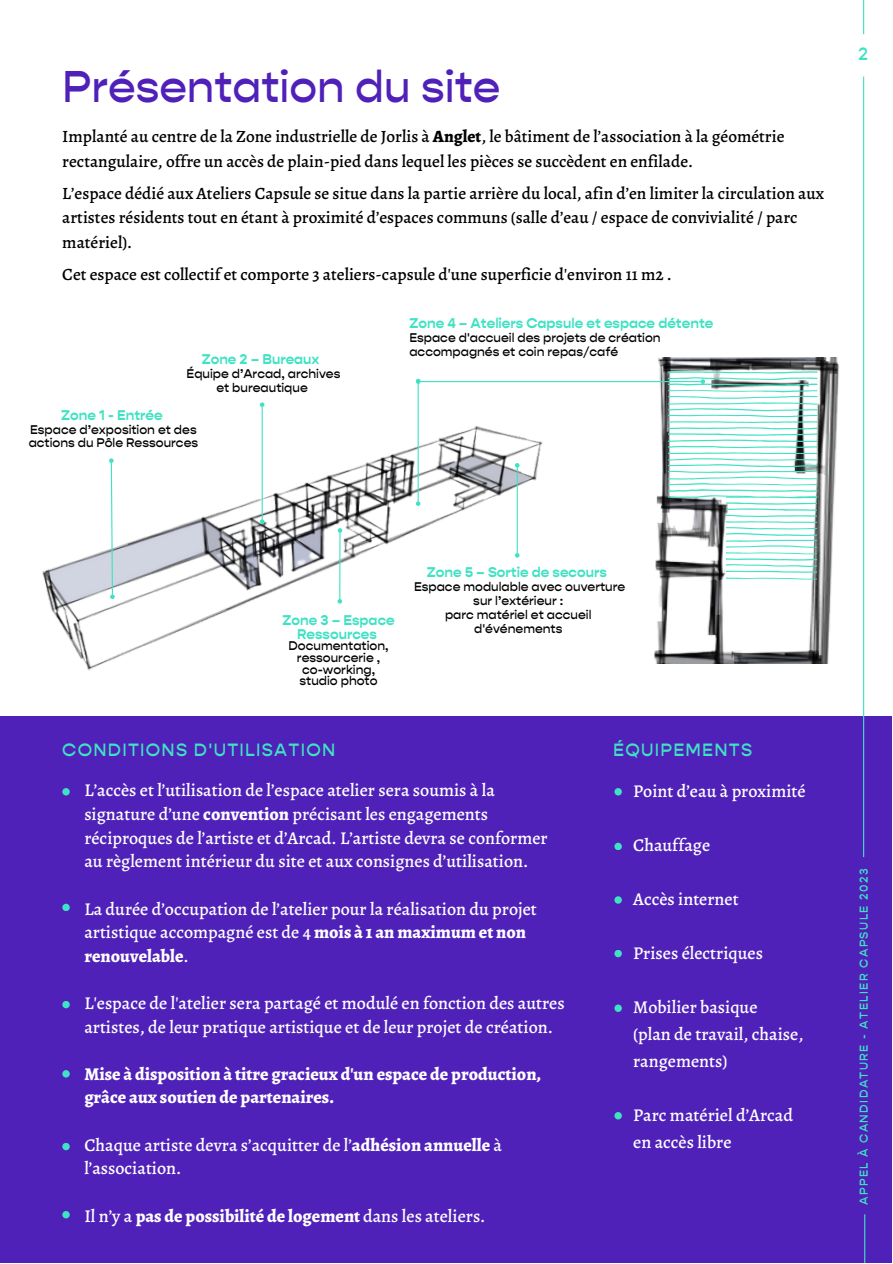
<style>
.page{position:relative;width:893px;height:1264px;background:#fff}
.page>*{position:absolute;margin:0;border:0;box-sizing:border-box;transform-origin:0 0}
.t1{font:500 45px "Gopher";color:#5021b9}
.t2{font:500 18px/23.5px "Alegreya";color:#fff}
.t3{font:800 18px/23.5px "Alegreya";color:#fff}
.t4{font:500 18px "Gopher";letter-spacing:.07em;color:#3fe2c3}
.t5{font:500 17.25px/24.8px "Alegreya";color:#000}
.t6{font:700 14.25px/13.8px "Gopher";color:#3fe2c3;text-align:center}
.t7{font:500 12.75px/13.8px "Gopher";color:#000;text-align:center}
.t8{font:500 11.7px "Gopher";letter-spacing:.125em;color:#3fe2c3}
.s1{font-weight:800}
.s2{font-weight:500}
</style>
<div class="page">
<div style="left:0;top:716px;width:891px;height:546px;background:#5021b9"></div>
<img style="left:42px;top:408px;width:501px;height:263px">
<hr style="left:516px;top:467px;width:2px;height:86px;background:#3fe2c3">
<svg style="left:514px;top:552px;width:6px;height:6px"></svg>
<svg style="left:514px;top:462px;width:6px;height:6px"></svg>
<hr style="left:417px;top:383px;width:1px;height:118px;background:#3fe2c3">
<svg style="left:415px;top:500px;width:6px;height:6px"></svg>
<svg style="left:108px;top:457px;width:8px;height:143px"></svg>
<hr style="left:261px;top:407px;width:2px;height:112px;background:#3fe2c3">
<svg style="left:259px;top:518px;width:6px;height:6px"></svg>
<svg style="left:260px;top:402px;width:5px;height:6px"></svg>
<hr style="left:339px;top:532px;width:1px;height:67px;background:#3fe2c3">
<svg style="left:336px;top:598px;width:7px;height:6px"></svg>
<svg style="left:337px;top:527px;width:6px;height:6px"></svg>
<img style="left:557px;top:357px;width:308px;height:306px">
<hr style="left:420px;top:381px;width:280px;height:1px;background:#3fe2c3">
<svg style="left:416px;top:378px;width:5px;height:7px"></svg>
<svg style="left:667px;top:371px;width:150px;height:208px"></svg>
<hr style="left:863px;top:77px;width:1px;height:780px;background:#3fe2c3">
<hr style="left:864px;top:1214px;width:1px;height:48px;background:#3fe2c3">
<hr style="left:863px;top:0;width:1px;height:34px;background:#3fe2c3">
<div style="left:614px;top:788px;width:8px;height:7px;background:#3fe2c3;border-radius:50%"></div>
<svg style="left:614px;top:842px;width:8px;height:8px"></svg>
<div style="left:614px;top:896px;width:8px;height:7px;background:#3fe2c3;border-radius:50%"></div>
<svg style="left:614px;top:949px;width:8px;height:8px"></svg>
<div style="left:614px;top:1004px;width:8px;height:7px;background:#3fe2c3;border-radius:50%"></div>
<svg style="left:614px;top:1111px;width:8px;height:8px"></svg>
<div style="left:62px;top:788px;width:8px;height:7px;background:#3fe2c3;border-radius:50%"></div>
<div style="left:62px;top:903px;width:8px;height:8px;background:#3fe2c3;border-radius:50%"></div>
<svg style="left:62px;top:1000px;width:8px;height:8px"></svg>
<div style="left:62px;top:1070px;width:8px;height:7px;background:#3fe2c3;border-radius:50%"></div>
<div style="left:62px;top:1142px;width:8px;height:8px;background:#3fe2c3;border-radius:50%"></div>
<svg style="left:62px;top:1210px;width:8px;height:8px"></svg>
<h1 class="t1" style="left:62px;top:67px;width:439px">Présentation du site</h1>
<p class="t5" style="left:62px;top:124px;width:723px">Implanté au centre de la Zone industrielle de Jorlis à <span class="s1">Anglet</span>, le bâtiment de l’association à la géométrie rectangulaire, offre un accès de plain-pied dans lequel les pièces se succèdent en enfilade.</p>
<p class="t5" style="left:62px;top:180px;width:763px">L’espace dédié aux Ateliers Capsule se situe dans la partie arrière du local, afin d’en limiter la circulation aux artistes résidents tout en étant à proximité d’espaces communs (salle d’eau / espace de convivialité / parc matériel).</p>
<p class="t5" style="left:62px;top:262px;width:611px">Cet espace est collectif et comporte 3 ateliers-capsule d'une superficie d'environ 11 m2 .</p>
<p class="t6" style="left:409px;top:317px;width:305px">Zone 4 – Ateliers Capsule et espace détente</p>
<p class="t7" style="left:409px;top:331px;width:253px;text-align:left">Espace d'accueil des projets de création accompagnés et coin repas/café</p>
<p class="t6" style="left:202px;top:353px;width:119px">Zone 2 – Bureaux</p>
<p class="t7" style="left:186px;top:367px;width:155px">Équipe d’Arcad, archives et bureautique</p>
<p class="t6" style="left:61px;top:409px;width:103px">Zone 1 - Entrée</p>
<p class="t7" style="left:29px;top:423px;width:171px;text-align:left">Espace d’exposition et des actions du Pôle Ressources</p>
<p class="t4" style="left:858px;top:46px;width:12px">2</p>
<p class="t6" style="left:282px;top:614px;width:114px">Zone 3 – Espace<br>Ressources</p>
<p class="t7" style="left:288px;top:641px;width:101px;line-height:11.7px">Documentation, ressourcerie , co-working, studio photo</p>
<p class="t6" style="left:427px;top:566px;width:181px">Zone 5 – Sortie de secours</p>
<p class="t7" style="left:414px;top:580px;width:213px">Espace modulable avec ouverture sur l’extérieur :<br>parc matériel et accueil d'événements</p>
<p class="t4" style="left:62px;top:742px;width:274px">CONDITIONS D'UTILISATION</p>
<p class="t2" style="left:84px;top:778px;width:465px">L’accès et l’utilisation de l’espace atelier sera soumis à la signature d’une <span class="s1">convention</span> précisant les engagements réciproques de l’artiste et d’Arcad. L’artiste devra se conformer au règlement intérieur du site et aux consignes d’utilisation.</p>
<p class="t2" style="left:84px;top:896px;width:454px">La durée d’occupation de l’atelier pour la réalisation du projet artistique accompagné est de 4 <span class="s1">mois à 1 an maximum et non renouvelable</span>.</p>
<p class="t2" style="left:84px;top:991px;width:482px">L'espace de l'atelier sera partagé et modulé en fonction des autres artistes, de leur pratique artistique et de leur projet de création.</p>
<p class="t3" style="left:84px;top:1062px;width:458px">Mise à disposition à titre gracieux d'un espace de production, grâce aux soutien de partenaires.</p>
<p class="t2" style="left:84px;top:1132px;width:419px">Chaque artiste devra s’acquitter de l’<span class="s1">adhésion annuelle</span> à l’association.</p>
<p class="t3" style="left:84px;top:1203px;width:402px"><span class="s2">Il n’y a</span> pas de possibilité de logement <span class="s2">dans les ateliers.</span></p>
<p class="t4" style="left:613px;top:742px;width:140px">ÉQUIPEMENTS</p>
<p class="t2" style="left:633px;top:779px;width:174px">Point d’eau à proximité</p>
<p class="t2" style="left:633px;top:833px;width:78px">Chauffage</p>
<p class="t2" style="left:633px;top:887px;width:107px">Accès internet</p>
<p class="t2" style="left:633px;top:941px;width:131px">Prises électriques</p>
<p class="t2" style="left:633px;top:993px;width:172px;line-height:27px">Mobilier basique<br>(plan de travail, chaise, rangements)</p>
<p class="t2" style="left:633px;top:1101px;width:161px;line-height:27px">Parc matériel d’Arcad en accès libre</p>
<p class="t8" style="left:858px;top:1205px;width:338px;rotate:-90deg">APPEL À CANDIDATURE - ATELIER CAPSULE 2023</p>
</div>
